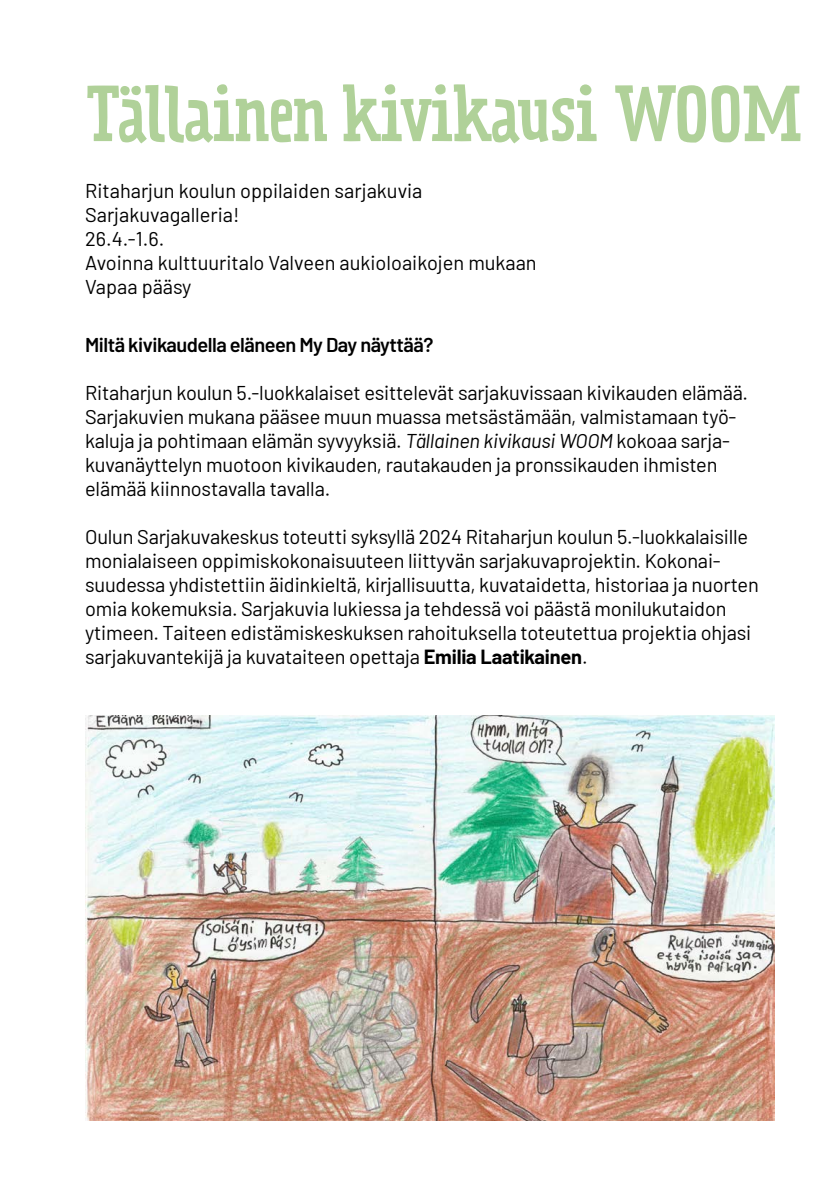
<style>
.page{position:relative;width:840px;height:1191px;background:#fff}
.page>*{position:absolute;margin:0;border:0;box-sizing:border-box;transform-origin:0 0}
.t1{font:70px "Prater Serif Pro";letter-spacing:-.02em;color:#b0d199}
.t2{font:20px/24px "Barlow";letter-spacing:-.01em;color:#000}
.t3{font:600 20px "Barlow";letter-spacing:-.025em;color:#000}
.s1{font-style:italic}
.s2{font-weight:700}
</style>
<div class="page">
<img style="left:85px;top:715px;width:689px;height:405px">
<h1 class="t1" style="left:85px;top:69px;width:719px">Tällainen kivikausi WOOM</h1>
<p class="t2" style="left:85px;top:177px;width:453px">Ritaharjun koulun oppilaiden sarjakuvia<br>Sarjakuvagalleria!<br>26.4.-1.6.<br>Avoinna kulttuuritalo Valveen aukioloaikojen mukaan<br>Vapaa pääsy</p>
<p class="t3" style="left:85px;top:330px;width:349px">Miltä kivikaudella eläneen My Day näyttää?</p>
<p class="t2" style="left:85px;top:379px;width:664px">Ritaharjun koulun 5.-luokkalaiset esittelevät sarjakuvissaan kivikauden elämää.<br>Sarjakuvien mukana pääsee muun muassa metsästämään, valmistamaan työ&shy;kaluja ja pohtimaan elämän syvyyksiä. <span class="s1">Tällainen kivikausi WOOM</span> kokoaa sarja&shy;kuvanäyttelyn muotoon kivikauden, rautakauden ja pronssikauden ihmisten elämää kiinnostavalla tavalla.</p>
<p class="t2" style="left:85px;top:523px;width:675px">Oulun Sarjakuvakeskus toteutti syksyllä 2024 Ritaharjun koulun 5.-luokkalaisille monialaiseen oppimiskokonaisuuteen liittyvän sarjakuvaprojektin. Kokonai&shy;suudessa yhdistettiin äidinkieltä, kirjallisuutta, kuvataidetta, historiaa ja nuorten omia kokemuksia. Sarjakuvia lukiessa ja tehdessä voi päästä monilukutaidon ytimeen. Taiteen edistämiskeskuksen rahoituksella toteutettua projektia ohjasi sarjakuvantekijä ja kuvataiteen opettaja <span class="s2">Emilia Laatikainen</span>.</p>
</div>
